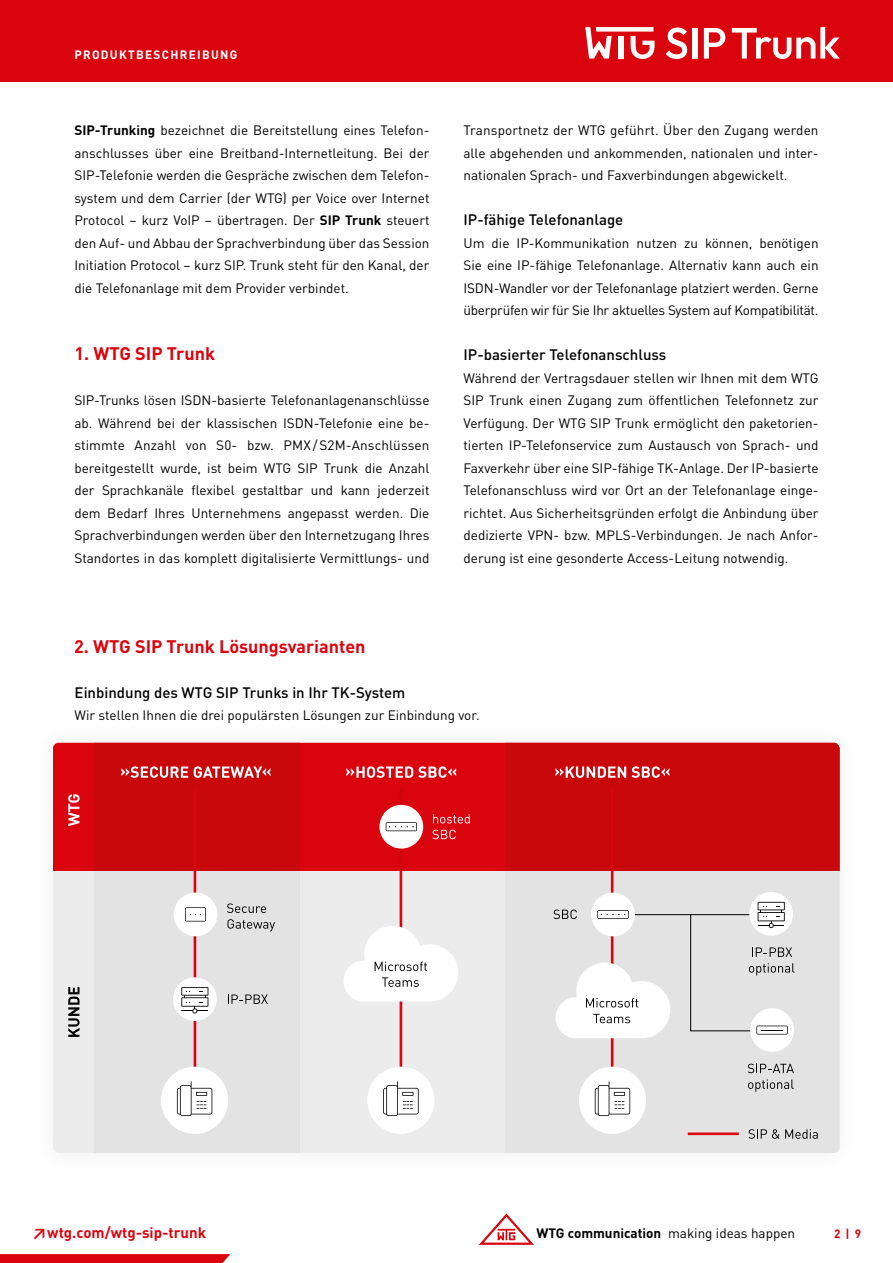
<style>
.page{position:relative;width:893px;height:1263px;background:#fff}
.page>*{position:absolute;margin:0;border:0;box-sizing:border-box;transform-origin:0 0}
.t1{font:700 18px "DINOT";color:#da040e}
.t2{font:500 15px "DINOT";color:#000}
.t3{font:700 15px "DINOT";color:#da040e}
.t4{font:13.5px/22.5px "DINOT";color:#000;text-align:justify}
.t5{font:700 12px "DINOT";letter-spacing:.11em;color:#fff}
.t6{font:700 12px "DINOT";color:#da040e}
.s1{font-weight:700}
</style>
<div class="page">
<svg style="left:479px;top:1213px;width:55px;height:32px"></svg>
<svg style="left:0;top:1254px;width:230px;height:9px;background:#db0a14"></svg>
<div style="left:0;top:0;width:893px;height:81px;background:#da040e"></div>
<div style="left:618px;top:36px;width:5px;height:23px;background:#fff"></div>
<div style="left:596px;top:27px;width:57px;height:5px;background:#fff"></div>
<svg style="left:631px;top:36px;width:23px;height:23px"></svg>
<svg style="left:585px;top:27px;width:27px;height:32px"></svg>
<svg style="left:666px;top:28px;width:21px;height:31px"></svg>
<div style="left:692px;top:28px;width:5px;height:31px;background:#fff"></div>
<svg style="left:704px;top:28px;width:21px;height:31px"></svg>
<svg style="left:732px;top:27px;width:108px;height:32px"></svg>
<div style="left:53px;top:870px;width:452px;height:283px;background:#ececec"></div>
<div style="left:94px;top:865px;width:206px;height:288px;background:#e3e3e3"></div>
<div style="left:505px;top:865px;width:335px;height:288px;background:#e3e3e3"></div>
<div style="left:53px;top:742px;width:787px;height:128px;background:#da040e"></div>
<div style="left:94px;top:742px;width:206px;height:128px;background:#c9080b"></div>
<div style="left:505px;top:742px;width:335px;height:128px;background:#c9080b"></div>
<hr style="left:688px;top:1132px;width:51px;height:3px;background:#da040e">
<svg style="left:748px;top:1129px;width:70px;height:10px"></svg>
<hr style="left:611px;top:789px;width:2px;height:316px;background:#da040e">
<svg style="left:555px;top:766px;width:114px;height:12px"></svg>
<div style="left:579px;top:1067px;width:67px;height:67px;background:#fff;border-radius:50%"></div>
<svg style="left:595px;top:1081px;width:35px;height:35px"></svg>
<hr style="left:194px;top:789px;width:2px;height:316px;background:#da040e">
<svg style="left:227px;top:903px;width:39px;height:10px"></svg>
<svg style="left:227px;top:919px;width:48px;height:12px"></svg>
<svg style="left:228px;top:994px;width:40px;height:10px"></svg>
<svg style="left:121px;top:766px;width:67px;height:12px"></svg>
<svg style="left:194px;top:766px;width:77px;height:12px"></svg>
<svg style="left:68px;top:794px;width:12px;height:32px"></svg>
<svg style="left:68px;top:987px;width:12px;height:50px"></svg>
<div style="left:161px;top:1067px;width:67px;height:67px;background:#fff;border-radius:50%"></div>
<svg style="left:177px;top:1081px;width:35px;height:35px"></svg>
<div style="left:591px;top:892px;width:44px;height:44px;background:#fff;border-radius:50%"></div>
<svg style="left:748px;top:1064px;width:46px;height:9px"></svg>
<svg style="left:748px;top:1079px;width:46px;height:13px"></svg>
<div style="left:750px;top:1008px;width:44px;height:44px;background:#fff;border-radius:50%"></div>
<div style="left:749px;top:892px;width:44px;height:44px;background:#fff;border-radius:50%"></div>
<div style="left:174px;top:892px;width:43px;height:44px;background:#fff;border-radius:50%"></div>
<svg style="left:185px;top:907px;width:21px;height:14px"></svg>
<svg style="left:553px;top:902px;width:242px;height:136px"></svg>
<div style="left:173px;top:977px;width:44px;height:44px;background:#fff;border-radius:50%"></div>
<svg style="left:181px;top:987px;width:27px;height:26px"></svg>
<hr style="left:400px;top:789px;width:2px;height:316px;background:#da040e">
<hr style="left:400px;top:789px;width:2px;height:82px;background:#c9080b">
<svg style="left:346px;top:766px;width:110px;height:12px"></svg>
<div style="left:367px;top:1067px;width:68px;height:67px;background:#fff;border-radius:50%"></div>
<svg style="left:383px;top:1081px;width:36px;height:35px"></svg>
<svg style="left:433px;top:814px;width:37px;height:9px"></svg>
<svg style="left:432px;top:830px;width:24px;height:9px"></svg>
<div style="left:379px;top:805px;width:44px;height:43px;background:#fff;border-radius:50%"></div>
<svg style="left:386px;top:822px;width:31px;height:9px"></svg>
<svg style="left:343px;top:926px;width:115px;height:75px"></svg>
<p class="t5" style="left:74px;top:46px;width:165px">PRODUKTBESCHREIBUNG</p>
<p class="t4" style="left:74px;top:119px;width:357px"><span class="s1">SIP-Trunking</span> bezeichnet die Bereitstellung eines Telefon&shy;anschlusses über eine Breitband-Internetleitung. Bei der SIP-Telefonie werden die Gespräche zwischen dem Telefon&shy;system und dem Carrier (der WTG) per Voice over Internet Protocol – kurz VoIP – übertragen. Der <span class="s1">SIP Trunk</span> steuert den Auf- und Abbau der Sprachverbindung über das Session Initiation Protocol – kurz SIP. Trunk steht für den Kanal, der die Telefonanlage mit dem Provider verbindet.</p>
<h1 class="t1" style="left:74px;top:342px;width:142px">1. WTG SIP Trunk</h1>
<p class="t4" style="left:74px;top:389px;width:357px">SIP-Trunks lösen ISDN-basierte Telefonanlagenanschlüsse ab. Während bei der klassischen ISDN-Telefonie eine be&shy;stimmte Anzahl von S0- bzw. PMX /S2M-Anschlüssen bereitgestellt wurde, ist beim WTG SIP Trunk die Anzahl der Sprachkanäle flexibel gestaltbar und kann jederzeit dem Bedarf Ihres Unternehmens angepasst werden. Die Sprachverbindungen werden über den Internetzugang Ihres Standortes in das komplett digitalisierte Vermittlungs- und</p>
<h1 class="t1" style="left:74px;top:634px;width:293px">2. WTG SIP Trunk Lösungsvarianten</h1>
<p class="t4" style="left:463px;top:119px;width:357px">Transportnetz der WTG geführt. Über den Zugang werden alle abgehenden und ankommenden, nationalen und inter&shy;nationalen Sprach- und Faxverbindungen abgewickelt.</p>
<p class="t2" style="left:463px;top:210px;width:161px">IP-fähige Telefonanlage</p>
<p class="t4" style="left:463px;top:231px;width:357px">Um die IP-Kommunikation nutzen zu können, benötigen Sie eine IP-fähige Telefonanlage. Alternativ kann auch ein ISDN-Wandler vor der Telefonanlage platziert werden. Gerne überprüfen wir für Sie Ihr aktuelles System auf Kompatibilität.</p>
<p class="t2" style="left:463px;top:345px;width:204px">IP-basierter Telefonanschluss</p>
<p class="t4" style="left:463px;top:366px;width:357px">Während der Vertragsdauer stellen wir Ihnen mit dem WTG SIP Trunk einen Zugang zum öffentlichen Telefonnetz zur Verfügung. Der WTG SIP Trunk ermöglicht den paketorien&shy;tierten IP-Telefonservice zum Austausch von Sprach- und Faxverkehr über eine SIP-fähige TK-Anlage. Der IP-basierte Telefonanschluss wird vor Ort an der Telefonanlage einge&shy;richtet. Aus Sicherheitsgründen erfolgt die Anbindung über dedizierte VPN- bzw. MPLS-Verbindungen. Je nach Anfor&shy;derung ist eine gesonderte Access-Leitung notwendig.</p>
<p class="t2" style="left:75px;top:683px;width:332px">Einbindung des WTG SIP Trunks in Ihr TK-System</p>
<p class="t4" style="left:75px;top:704px;width:407px">Wir stellen Ihnen die drei populärsten Lösungen zur Einbindung vor.</p>
<p class="t3" style="left:32px;top:1222px;width:176px">↗wtg.com/wtg-sip-trunk</p>
<p class="t4" style="left:536px;top:1221px;width:260px"><span class="s1">WTG communication</span> making ideas happen</p>
<p class="t6" style="left:834px;top:1225px;width:29px">2 | 9</p>
</div>
